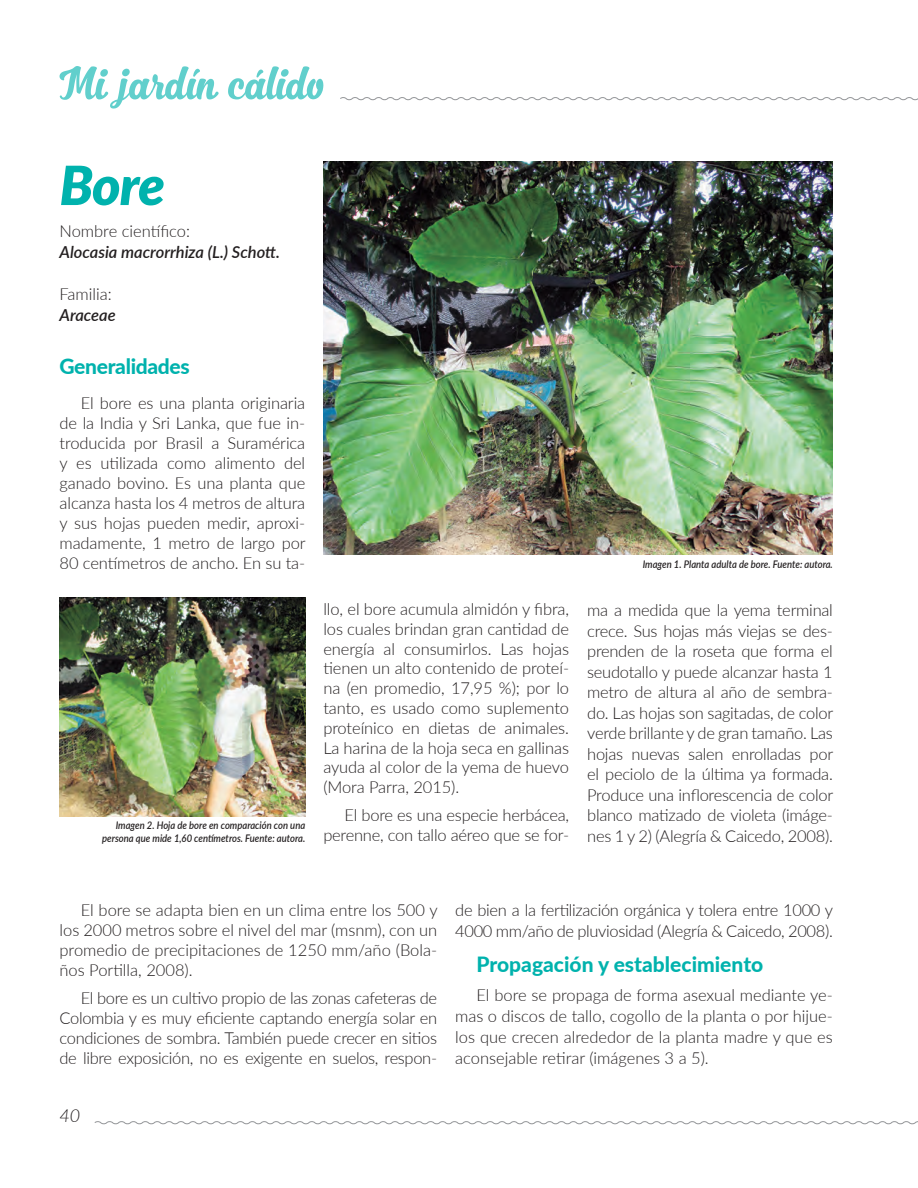
<style>
.page{position:relative;width:918px;height:1188px;background:#fff}
.page>*{position:absolute;margin:0;border:0;box-sizing:border-box;transform-origin:0 0}
.t1{font:italic 900 54px "Lato";color:#00b2ad}
.Cuerpo_de_texto{font:800 21px "Lato";color:#00b2ad}
.t2{font:italic 300 18px "Lato";color:#231f20}
.Cuerpo_de_texto-2{font:300 16.5px/20px "Lato";letter-spacing:-.015em;color:#231f20;text-align:justify}
.t3{font:italic 600 16.5px "Lato";color:#231f20}
.t4{font:italic 600 10.5px "Lato";color:#231f20;scale:.9 1}
</style>
<div class="page">
<svg style="left:59px;top:66px;width:160px;height:43px"></svg>
<svg style="left:228px;top:66px;width:95px;height:33px"></svg>
<svg style="left:340px;top:97px;width:578px;height:4px"></svg>
<svg style="left:94px;top:1121px;width:824px;height:4px"></svg>
<img style="left:323px;top:162px;width:510px;height:393px">
<img style="left:60px;top:597px;width:245px;height:219px">
<p class="t1" style="left:60px;top:145px;width:107px">Bore</p>
<p class="Cuerpo_de_texto-2" style="left:60px;top:220px;width:132px">Nombre científico:</p>
<p class="t3" style="left:60px;top:240px;width:222px">Alocasia macrorrhiza (L.) Schott.</p>
<p class="Cuerpo_de_texto-2" style="left:60px;top:283px;width:54px">Familia:</p>
<p class="t3" style="left:60px;top:303px;width:58px">Araceae</p>
<p class="Cuerpo_de_texto" style="left:60px;top:351px;width:132px">Generalidades</p>
<p class="Cuerpo_de_texto-2" style="left:60px;top:393px;width:248px;text-indent:21px">El bore es una planta originaria de la India y Sri Lanka, que fue in&shy;troducida por Brasil a Suramérica y es utilizada como alimento del ganado bovino. Es una planta que alcanza hasta los 4 metros de altura y sus hojas pueden medir, aproxi&shy;madamente, 1 metro de largo por 80 centímetros de ancho. En su ta-</p>
<p class="t4" style="left:116px;top:818px;width:212px">Imagen 2. Hoja de bore en comparación con una</p>
<p class="t4" style="left:102px;top:830px;width:227px">persona que mide 1,60 centímetros. Fuente: autora.</p>
<p class="Cuerpo_de_texto-2" style="left:323px;top:599px;width:247px">llo, el bore acumula almidón y fibra, los cuales brindan gran cantidad de energía al consumirlos. Las hojas tienen un alto contenido de proteí&shy;na (en promedio, 17,95 %); por lo tanto, es usado como suplemento proteínico en dietas de animales.<br>La harina de la hoja seca en gallinas ayuda al color de la yema de huevo (Mora Parra, 2015).</p>
<p class="Cuerpo_de_texto-2" style="left:323px;top:805px;width:247px;text-align:right">El bore es una especie herbácea, perenne, con tallo aéreo que se for-</p>
<p class="t4" style="left:643px;top:556px;width:213px">Imagen 1. Planta adulta de bore. Fuente: autora.</p>
<p class="Cuerpo_de_texto-2" style="left:587px;top:600px;width:248px;line-height:20.5px">ma a medida que la yema terminal crece. Sus hojas más viejas se des&shy;prenden de la roseta que forma el seudotallo y puede alcanzar hasta 1 metro de altura al año de sembra&shy;do. Las hojas son sagitadas, de color verde brillante y de gran tamaño. Las hojas nuevas salen enrolladas por el peciolo de la última ya formada.<br>Produce una inflorescencia de color blanco matizado de violeta (imáge&shy;nes 1 y 2) (Alegría &amp; Caicedo, 2008).</p>
<p class="Cuerpo_de_texto-2" style="left:60px;top:899px;width:380px;text-indent:21px">El bore se adapta bien en un clima entre los 500 y los 2000 metros sobre el nivel del mar (msnm), con un promedio de precipitaciones de 1250 mm/año (Bola&shy;ños Portilla, 2008).</p>
<p class="Cuerpo_de_texto-2" style="left:60px;top:987px;width:379px;text-indent:21px">El bore es un cultivo propio de las zonas cafeteras de Colombia y es muy eficiente captando energía solar en condiciones de sombra. También puede crecer en sitios de libre exposición, no es exigente en suelos, respon-</p>
<p class="t2" style="left:60px;top:1103px;width:22px">40</p>
<p class="Cuerpo_de_texto-2" style="left:455px;top:899px;width:379px;line-height:20.9px">de bien a la fertilización orgánica y tolera entre 1000 y<br>4000 mm/año de pluviosidad (Alegría &amp; Caicedo, 2008).</p>
<p class="Cuerpo_de_texto" style="left:477px;top:948px;width:288px">Propagación y establecimiento</p>
<p class="Cuerpo_de_texto-2" style="left:455px;top:984px;width:379px;line-height:20.9px;text-indent:21px">El bore se propaga de forma asexual mediante ye&shy;mas o discos de tallo, cogollo de la planta o por hijue&shy;los que crecen alrededor de la planta madre y que es aconsejable retirar (imágenes 3 a 5).</p>
</div>
